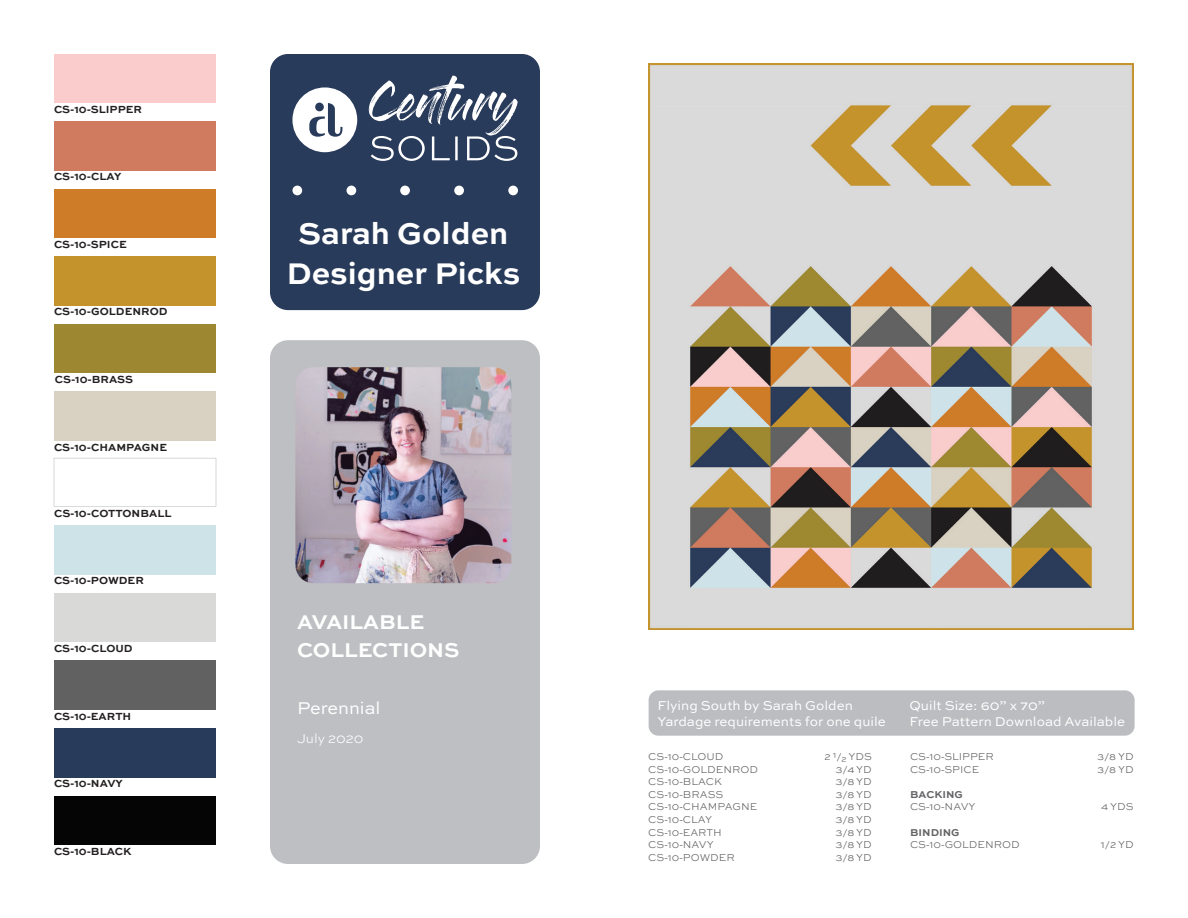
<style>
.page{position:relative;width:1188px;height:918px;background:#fff}
.page>*{position:absolute;margin:0;border:0;box-sizing:border-box;transform-origin:0 0}
.t1{font:700 31.5px/40.5px "Sweet Sans";color:#fff;text-align:center}
.t2{font:700 21px/28.5px "Sweet Sans";color:#fff}
.t3{font:18px "Sweet Sans";color:#fff}
.t4{font:13.5px/16.2px "Sweet Sans";color:#fff}
.t5{font:300 13.5px "Sweet Sans";color:#fff}
.t6{font:700 10.8px "Sweet Sans";color:#231f20}
.t7{font:300 10.5px/12.6px "Sweet Sans";color:#636366}
.t8{font:700 10.5px "Sweet Sans";color:#636366}
</style>
<div class="page">
<div style="left:270px;top:340px;width:270px;height:524px;background:#bebfc2;border-radius:18px"></div>
<div style="left:54px;top:122px;width:162px;height:48px;background:#d07b5f"></div>
<div style="left:54px;top:189px;width:162px;height:49px;background:#ce7c28"></div>
<div style="left:54px;top:257px;width:162px;height:48px;background:#c4932c"></div>
<div style="left:54px;top:324px;width:162px;height:49px;background:#9d8831"></div>
<svg style="left:54px;top:458px;width:162px;height:49px"></svg>
<div style="left:54px;top:661px;width:162px;height:48px;background:#616161"></div>
<div style="left:54px;top:729px;width:162px;height:48px;background:#293b5a"></div>
<div style="left:54px;top:796px;width:162px;height:49px;background:#040504"></div>
<div style="left:270px;top:54px;width:270px;height:256px;background:#293b5a;border-radius:18px"></div>
<svg style="left:369px;top:76px;width:149px;height:85px"></svg>
<svg style="left:292px;top:87px;width:65px;height:65px"></svg>
<div style="left:292px;top:186px;width:10px;height:9px;background:#fff;border-radius:50%"></div>
<div style="left:347px;top:186px;width:9px;height:9px;background:#fff;border-radius:50%"></div>
<div style="left:454px;top:186px;width:10px;height:9px;background:#fff;border-radius:50%"></div>
<div style="left:508px;top:186px;width:10px;height:9px;background:#fff;border-radius:50%"></div>
<div style="left:400px;top:186px;width:10px;height:9px;background:#fff;border-radius:50%"></div>
<div style="left:649px;top:690px;width:486px;height:46px;background:#bcbdc0;border-radius:10px"></div>
<img style="left:295px;top:367px;width:216px;height:216px">
<img style="left:648px;top:64px;width:485px;height:565px">
<p class="t6" style="left:54px;top:103px;width:90px">CS-10-SLIPPER</p>
<p class="t6" style="left:54px;top:170px;width:69px">CS-10-CLAY</p>
<p class="t6" style="left:54px;top:238px;width:74px">CS-10-SPICE</p>
<p class="t6" style="left:54px;top:306px;width:115px">CS-10-GOLDENROD</p>
<p class="t6" style="left:55px;top:373px;width:80px">CS-10-BRASS</p>
<p class="t6" style="left:54px;top:441px;width:115px">CS-10-CHAMPAGNE</p>
<p class="t6" style="left:54px;top:507px;width:119px">CS-10-COTTONBALL</p>
<p class="t6" style="left:54px;top:575px;width:91px">CS-10-POWDER</p>
<p class="t6" style="left:54px;top:642px;width:80px">CS-10-CLOUD</p>
<p class="t6" style="left:54px;top:710px;width:79px">CS-10-EARTH</p>
<p class="t6" style="left:54px;top:778px;width:70px">CS-10-NAVY</p>
<p class="t6" style="left:54px;top:845px;width:79px">CS-10-BLACK</p>
<h1 class="t1" style="left:287px;top:214px;width:235px">Sarah Golden<br>Designer Picks</h1>
<h2 class="t2" style="left:297px;top:608px;width:164px">AVAILABLE<br>COLLECTIONS</h2>
<h3 class="t3" style="left:297px;top:698px;width:85px">Perennial</h3>
<p class="t5" style="left:297px;top:730px;width:68px">July 2020</p>
<p class="t4" style="left:658px;top:697px;width:230px">Flying South by Sarah Golden<br>Yardage requirements for one quile</p>
<p class="t4" style="left:910px;top:697px;width:217px">Quilt Size: 60” x 70”<br>Free Pattern Download Available</p>
<p class="t7" style="left:648px;top:751px;width:111px">CS-10-CLOUD<br>CS-10-GOLDENROD<br>CS-10-BLACK<br>CS-10-BRASS<br>CS-10-CHAMPAGNE<br>CS-10-CLAY<br>CS-10-EARTH<br>CS-10-NAVY<br>CS-10-POWDER</p>
<p class="t7" style="left:835px;top:751px;width:38px;text-align:justify;text-indent:-11px">2 ¹/₂ YDS 3/4 YD 3/8 YD 3/8 YD 3/8 YD 3/8 YD 3/8 YD 3/8 YD 3/8 YD</p>
<p class="t7" style="left:910px;top:751px;width:85px">CS-10-SLIPPER<br>CS-10-SPICE</p>
<p class="t8" style="left:910px;top:788px;width:54px">BACKING</p>
<p class="t7" style="left:910px;top:801px;width:67px">CS-10-NAVY</p>
<p class="t8" style="left:910px;top:826px;width:51px">BINDING</p>
<p class="t7" style="left:910px;top:839px;width:111px">CS-10-GOLDENROD</p>
<p class="t7" style="left:1097px;top:751px;width:38px">3/8 YD<br>3/8 YD</p>
<p class="t7" style="left:1101px;top:801px;width:34px">4 YDS</p>
<p class="t7" style="left:1101px;top:839px;width:34px">1/2 YD</p>
</div>
